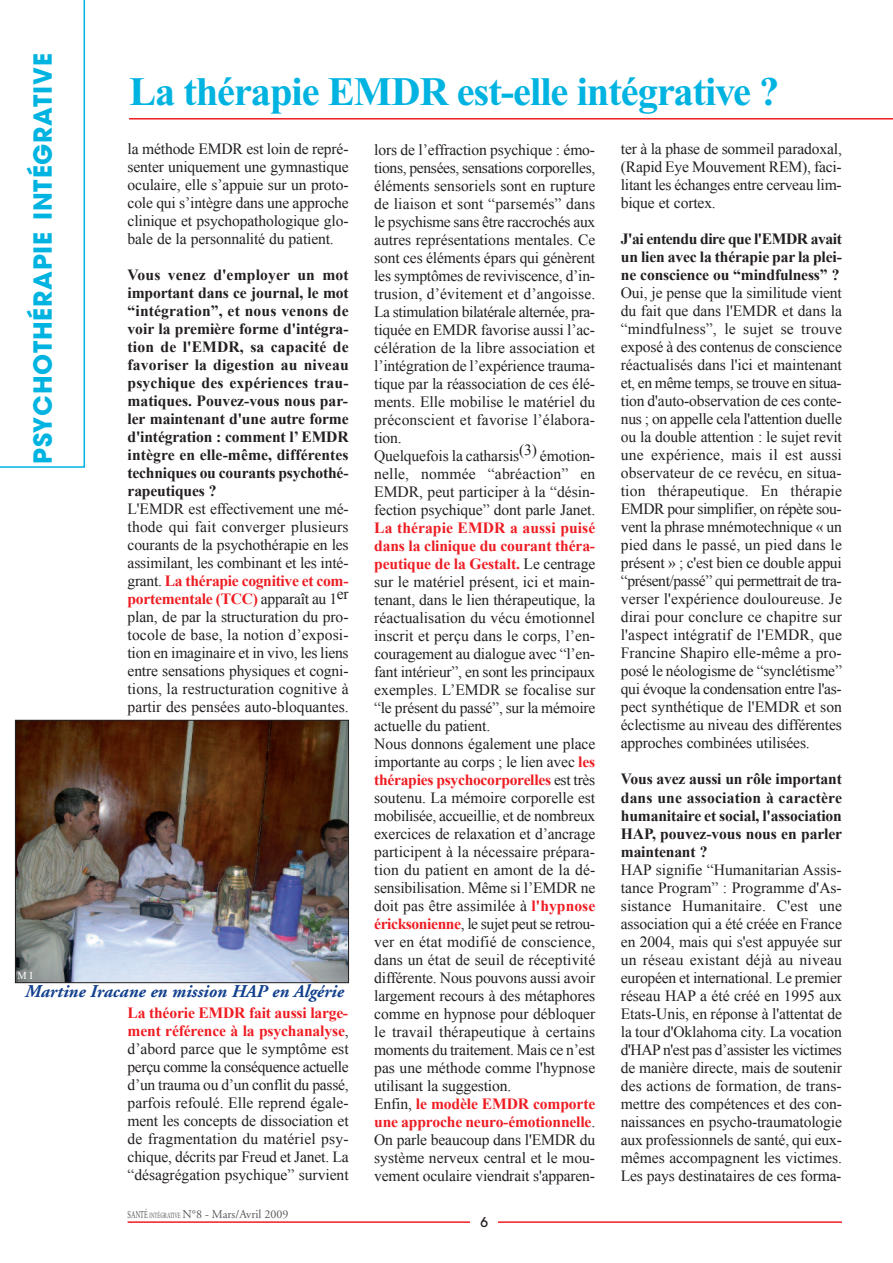
<style>
.page{position:relative;width:893px;height:1263px;background:#fff}
.page>*{position:absolute;margin:0;border:0;box-sizing:border-box;transform-origin:0 0}
.t1{font:700 40.5px "Times New Roman";letter-spacing:-.025em;color:#00b3e0}
.t2{font:700 24.75px "Avant Garde";letter-spacing:.03em;color:#00b3e0}
.t3{font:italic 700 18px "Adobe Garamond";color:#13418e}
.t4{font:15.6px/18px "Times New Roman";letter-spacing:-.01em;color:#231f20;text-align:justify}
.t5{font:700 15.6px/18px "Times New Roman";letter-spacing:-.01em;color:#231f20;text-align:justify}
.t6{font:500 13.5px "Avant Garde";color:#231f20}
.t7{font:12px "Adobe Garamond";color:#57585a}
.t8{font:10.5px "Times New Roman";color:#fff}
.s1{font-weight:700;color:#ee1d23}
.s2{font-family:"Times New Roman";font-size:10.5px}
.s3{font-family:"Times New Roman";font-size:7.8px}
</style>
<div class="page">
<svg style="left:0;top:0;width:85px;height:468px"></svg>
<hr style="left:128px;top:1221px;width:714px;height:2px;background:#ee1d23">
<div style="left:470px;top:1207px;width:28px;height:28px;background:#fff"></div>
<hr style="left:129px;top:118px;width:764px;height:2px;background:#ee1d23">
<img style="left:17px;top:722px;width:330px;height:259px">
<div style="left:15px;top:720px;width:334px;height:263px;border:1px solid #231f20"></div>
<h2 class="t2" style="left:33px;top:464px;width:413px;rotate:-90deg">PSYCHOTHÉRAPIE INTÉGRATIVE</h2>
<h1 class="t1" style="left:129px;top:78px;width:652px">La thérapie EMDR est-elle intégrative ?</h1>
<p class="t4" style="left:128px;top:140px;width:223px">la méthode EMDR est loin de repré&shy;senter uniquement une gymnastique oculaire, elle s’appuie sur un proto&shy;cole qui s’intègre dans une approche clinique et psychopathologique glo&shy;bale de la personnalité du patient.</p>
<p class="t5" style="left:128px;top:266px;width:223px">Vous venez d'employer un mot important dans ce journal, le mot “intégration”, et nous venons de voir la première forme d'intégra&shy;tion de l'EMDR, sa capacité de favoriser la digestion au niveau psychique des expériences trau&shy;matiques. Pouvez-vous nous par&shy;ler maintenant d'une autre forme d'intégration : comment l’ EMDR intègre en elle-même, différentes techniques ou courants psychothé&shy;rapeutiques ?</p>
<p class="t4" style="left:128px;top:500px;width:223px">L'EMDR est effectivement une mé&shy;thode qui fait converger plusieurs courants de la psychothérapie en les assimilant, les combinant et les inté&shy;grant. <span class="s1">La thérapie cognitive et com&shy;portementale (TCC)</span> apparaît au 1er plan, de par la structuration du pro&shy;tocole de base, la notion d’exposi&shy;tion en imaginaire et in vivo, les liens entre sensations physiques et cogni&shy;tions, la restructuration cognitive à partir des pensées auto-bloquantes.</p>
<p class="t4" style="left:621px;top:140px;width:223px">ter à la phase de sommeil paradoxal, (Rapid Eye Mouvement REM), faci&shy;litant les échanges entre cerveau lim&shy;bique et cortex.</p>
<p class="t5" style="left:621px;top:230px;width:223px">J'ai entendu dire que l'EMDR avait un lien avec la thérapie par la plei&shy;ne conscience ou “mindfulness” ?</p>
<p class="t4" style="left:621px;top:284px;width:223px">Oui, je pense que la similitude vient du fait que dans l'EMDR et dans la “mindfulness”, le sujet se trouve exposé à des contenus de conscience réactualisés dans l'ici et maintenant et, en même temps, se trouve en situa&shy;tion d'auto-observation de ces conte&shy;nus ; on appelle cela l'attention duelle ou la double attention : le sujet revit une expérience, mais il est aussi observateur de ce revécu, en situa&shy;tion thérapeutique. En thérapie EMDR pour simplifier, on répète sou&shy;vent la phrase mnémotechnique « un pied dans le passé, un pied dans le présent » ; c'est bien ce double appui “présent/passé” qui permettrait de tra&shy;verser l'expérience douloureuse. Je dirai pour conclure ce chapitre sur l'aspect intégratif de l'EMDR, que Francine Shapiro elle-même a pro&shy;posé le néologisme de “synclétisme” qui évoque la condensation entre l'as&shy;pect synthétique de l'EMDR et son éclectisme au niveau des différentes approches combinées utilisées.</p>
<p class="t5" style="left:621px;top:770px;width:223px">Vous avez aussi un rôle important dans une association à caractère humanitaire et social, l'association HAP, pouvez-vous nous en parler maintenant ?</p>
<p class="t4" style="left:621px;top:860px;width:223px">HAP signifie “Humanitarian Assis&shy;tance Program” : Programme d'As&shy;sistance Humanitaire. C'est une association qui a été créée en France en 2004, mais qui s'est appuyée sur un réseau existant déjà au niveau européen et international. Le premier réseau HAP a été créé en 1995 aux Etats-Unis, en réponse à l'attentat de la tour d'Oklahoma city. La vocation d'HAP n'est pas d’assister les victimes de manière directe, mais de soutenir des actions de formation, de trans&shy;mettre des compétences et des con&shy;naissances en psycho-traumatologie aux professionnels de santé, qui eux&shy;mêmes accompagnent les victimes.<br>Les pays destinataires de ces forma-</p>
<p class="t4" style="left:374px;top:140px;width:223px;text-align:left">lors de l’effraction psychique : émo&shy;tions, pensées, sensations corporelles, éléments sensoriels sont en rupture de liaison et sont “parsemés” dans le psychisme sans être raccrochés aux autres représentations mentales. Ce sont ces éléments épars qui génèrent les symptômes de reviviscence, d’in&shy;trusion, d’évitement et d’angoisse.<br>La stimulation bilatérale alternée, pra&shy;tiquée en EMDR favorise aussi l’ac&shy;célération de la libre association et l’intégration de l’expérience trauma&shy;tique par la réassociation de ces élé&shy;ments. Elle mobilise le matériel du préconscient et favorise l’élabora&shy;tion.<br>Quelquefois la catharsis(3) émotion&shy;nelle, nommée “abréaction” en EMDR, peut participer à la “désin&shy;fection psychique” dont parle Janet.</p>
<p class="t4" style="left:374px;top:518px;width:223px;text-align:left"><span class="s1">La thérapie EMDR a aussi puisé dans la clinique du courant théra&shy;peutique de la Gestalt.</span> Le centrage sur le matériel présent, ici et main&shy;tenant, dans le lien thérapeutique, la réactualisation du vécu émotionnel inscrit et perçu dans le corps, l’en&shy;couragement au dialogue avec “l’en&shy;fant intérieur”, en sont les principaux exemples. L’EMDR se focalise sur “le présent du passé”, sur la mémoire actuelle du patient.<br>Nous donnons également une place importante au corps ; le lien avec <span class="s1">les thérapies psychocorporelles</span> est très soutenu. La mémoire corporelle est mobilisée, accueillie, et de nombreux exercices de relaxation et d’ancrage participent à la nécessaire prépara&shy;tion du patient en amont de la dé&shy;sensibilisation. Même si l’EMDR ne doit pas être assimilée à <span class="s1">l'hypnose éricksonienne</span>, le sujet peut se retrou&shy;ver en état modifié de conscience, dans un état de seuil de réceptivité différente. Nous pouvons aussi avoir largement recours à des métaphores comme en hypnose pour débloquer le travail thérapeutique à certains moments du traitement. Mais ce n’est pas une méthode comme l'hypnose utilisant la suggestion.<br>Enfin, <span class="s1">le modèle EMDR comporte une approche neuro-émotionnelle</span>.<br>On parle beaucoup dans l'EMDR du système nerveux central et le mou&shy;vement oculaire viendrait s'apparen-</p>
<p class="t8" style="left:18px;top:969px;width:17px">M I</p>
<p class="t3" style="left:25px;top:984px;width:320px">Martine Iracane en mission HAP en Algérie</p>
<p class="t4" style="left:128px;top:1004px;width:223px"><span class="s1">La théorie EMDR fait aussi large&shy;ment référence à la psychanalyse</span>, d’abord parce que le symptôme est perçu comme la conséquence actuelle d’un trauma ou d’un conflit du passé, parfois refoulé. Elle reprend égale&shy;ment les concepts de dissociation et de fragmentation du matériel psy&shy;chique, décrits par Freud et Janet. La “désagrégation psychique” survient</p>
<p class="t7" style="left:128px;top:1209px;width:162px"><span class="s2">SANTÉ</span> <span class="s3">INTÉGRATIVE</span> N°8 - Mars/Avril 2009</p>
<p class="t6" style="left:480px;top:1216px;width:9px">6</p>
</div>
